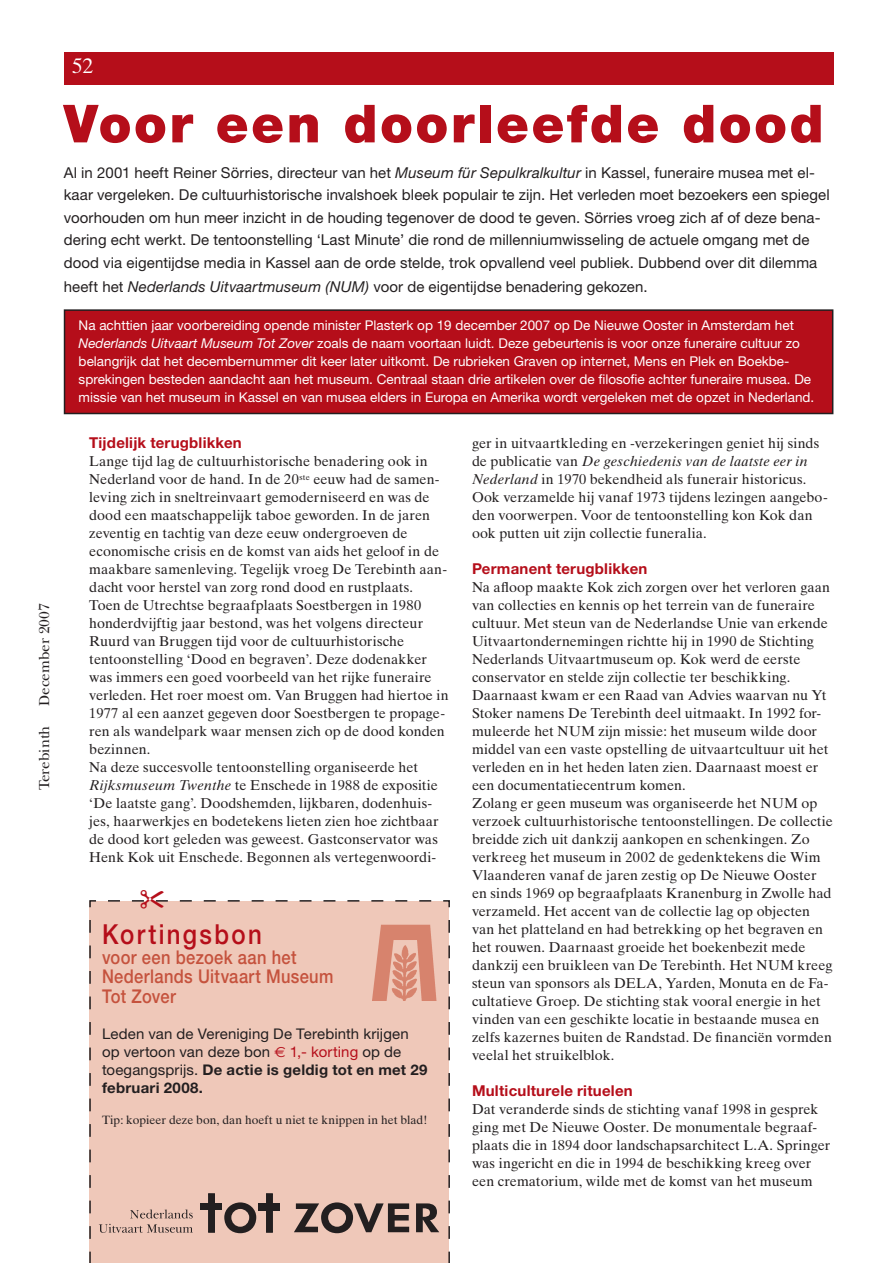
<style>
.page{position:relative;width:893px;height:1263px;background:#fff}
.page>*{position:absolute;margin:0;border:0;box-sizing:border-box;transform-origin:0 0}
.t1{font:900 52.5px "Helvetica Neue";letter-spacing:.045em;color:#b50e1a}
.t2{font:500 27.6px "Helvetica Neue";letter-spacing:.1em;color:#b50e1a;scale:.87 1}
.t3{font:21px "Times Ten LT";color:#fff}
.t4{font:500 18.9px/19.8px "Helvetica Neue";letter-spacing:.02em;color:#c5523d;scale:.87 1}
.t5{font:15px/22.5px "Helvetica Neue";letter-spacing:.005em;color:#231f20}
.t6{font:700 15px "Helvetica Neue";letter-spacing:.015em;color:#b50e1a}
.t7{font:15px "New Baskerville";color:#231f20}
.t8{font:14.7px/18px "Helvetica Neue";letter-spacing:.005em;color:#231f20}
.t9{font:14.25px/18px "Times Ten LT";color:#231f20}
.t10{font:13.5px/18px "Helvetica Neue";color:#fff}
.t11{font:12px "Times Ten LT";letter-spacing:.005em;color:#231f20}
.s1{font-style:italic}
.s2{font-family:"Euro Sans";color:#b50e1a}
.s3{color:#b50e1a}
.s4{font-weight:700}
</style>
<div class="page">
<div style="left:64px;top:52px;width:769px;height:33px;background:#b50e1a"></div>
<div style="left:65px;top:310px;width:768px;height:103px;background:#b50e1a"></div>
<div style="left:64px;top:309px;width:769px;height:105px;border:2px solid #231f20"></div>
<div style="left:89px;top:900px;width:361px;height:363px;background:#efc8b9"></div>
<svg style="left:224px;top:1202px;width:32px;height:31px"></svg>
<svg style="left:294px;top:1202px;width:115px;height:31px;background:#8d766f"></svg>
<svg style="left:416px;top:1203px;width:23px;height:29px"></svg>
<svg style="left:130px;top:1209px;width:63px;height:9px"></svg>
<svg style="left:99px;top:1224px;width:94px;height:9px"></svg>
<div style="left:209px;top:1194px;width:5px;height:38px;background:#231f20"></div>
<div style="left:208px;top:1193px;width:7px;height:39px;border:1px solid #231f20"></div>
<div style="left:200px;top:1203px;width:22px;height:6px;background:#231f20"></div>
<div style="left:266px;top:1194px;width:6px;height:38px;background:#231f20"></div>
<div style="left:266px;top:1193px;width:7px;height:39px;border:1px solid #231f20"></div>
<div style="left:258px;top:1203px;width:22px;height:8px;background:#231f20"></div>
<img style="left:365px;top:919px;width:80px;height:82px">
<svg style="left:102px;top:900px;width:329px;height:8px;background:#dcbbaf"></svg>
<h3 class="t3" style="left:72px;top:53px;width:22px">52</h3>
<h1 class="t1" style="left:64px;top:92px;width:761px">Voor een doorleefde dood</h1>
<p class="t5" style="left:64px;top:161px;width:767px">Al in 2001 heeft Reiner Sörries, directeur van het <span class="s1">Museum für Sepulkralkultur</span> in Kassel, funeraire musea met el&shy;kaar vergeleken. De cultuurhistorische invalshoek bleek populair te zijn. Het verleden moet bezoekers een spiegel voorhouden om hun meer inzicht in de houding tegenover de dood te geven. Sörries vroeg zich af of deze bena&shy;dering echt werkt. De tentoonstelling ‘Last Minute’ die rond de millenniumwisseling de actuele omgang met de dood via eigentijdse media in Kassel aan de orde stelde, trok opvallend veel publiek. Dubbend over dit dilemma</p>
<p class="t5" style="left:64px;top:275px;width:585px">heeft het <span class="s1">Nederlands Uitvaartmuseum (NUM)</span> voor de eigentijdse benadering gekozen.</p>
<p class="t10" style="left:79px;top:316px;width:737px">Na achttien jaar voorbereiding opende minister Plasterk op 19 december 2007 op De Nieuwe Ooster in Amsterdam het <span class="s1">Nederlands Uitvaart Museum Tot Zover</span> zoals de naam voortaan luidt. Deze gebeurtenis is voor onze funeraire cultuur zo belangrijk dat het decembernummer dit keer later uitkomt. De rubrieken Graven op internet, Mens en Plek en Boekbe&shy;sprekingen besteden aandacht aan het museum. Centraal staan drie artikelen over de filosofie achter funeraire musea. De missie van het museum in Kassel en van musea elders in Europa en Amerika wordt vergeleken met de opzet in Nederland.</p>
<p class="t7" style="left:36px;top:706px;width:104px;rotate:-90deg">December 2007</p>
<p class="t7" style="left:36px;top:790px;width:66px;rotate:-90deg">Terebinth</p>
<p class="t6" style="left:89px;top:434px;width:154px">Tijdelijk terugblikken</p>
<p class="t9" style="left:89px;top:452px;width:361px">Lange tijd lag de cultuurhistorische benadering ook in Nederland voor de hand. In de 20<sup>ste</sup> eeuw had de samen&shy;leving zich in sneltreinvaart gemoderniseerd en was de dood een maatschappelijk taboe geworden. In de jaren zeventig en tachtig van deze eeuw ondergroeven de economische crisis en de komst van aids het geloof in de maakbare samenleving. Tegelijk vroeg De Terebinth aan&shy;dacht voor herstel van zorg rond dood en rustplaats.<br>Toen de Utrechtse begraafplaats Soestbergen in 1980 honderdvijftig jaar bestond, was het volgens directeur Ruurd van Bruggen tijd voor de cultuurhistorische tentoonstelling ‘Dood en begraven’. Deze dodenakker was immers een goed voorbeeld van het rijke funeraire verleden. Het roer moest om. Van Bruggen had hiertoe in 1977 al een aanzet gegeven door Soestbergen te propage&shy;ren als wandelpark waar mensen zich op de dood konden bezinnen.<br>Na deze succesvolle tentoonstelling organiseerde het <span class="s1">Rijksmuseum Twenthe</span> te Enschede in 1988 de expositie ‘De laatste gang’. Doodshemden, lijkbaren, dodenhuis&shy;jes, haarwerkjes en bodetekens lieten zien hoe zichtbaar de dood kort geleden was geweest. Gastconservator was Henk Kok uit Enschede. Begonnen als vertegenwoordi-</p>
<h2 class="t2" style="left:102px;top:917px;width:185px">Kortingsbon</h2>
<h3 class="t4" style="left:102px;top:947px;width:267px">voor een bezoek aan het<br>Nederlands Uitvaart Museum<br>Tot Zover</h3>
<p class="t8" style="left:102px;top:1025px;width:327px">Leden van de Vereniging De Terebinth krijgen op vertoon van deze bon <span class="s2">€</span> <span class="s3">1,- korting</span> op de toegangsprijs. <span class="s4">De actie is geldig tot en met 29 februari 2008.</span></p>
<p class="t11" style="left:102px;top:1113px;width:327px">Tip: kopieer deze bon, dan hoeft u niet te knippen in het blad!</p>
<p class="t9" style="left:472px;top:434px;width:357px">ger in uitvaartkleding en -verzekeringen geniet hij sinds de publicatie van <span class="s1">De geschiedenis van de laatste eer in Nederland</span> in 1970 bekendheid als funerair historicus.<br>Ook verzamelde hij vanaf 1973 tijdens lezingen aangebo&shy;den voorwerpen. Voor de tentoonstelling kon Kok dan ook putten uit zijn collectie funeralia.</p>
<p class="t6" style="left:472px;top:560px;width:177px">Permanent terugblikken</p>
<p class="t9" style="left:472px;top:578px;width:362px">Na afloop maakte Kok zich zorgen over het verloren gaan van collecties en kennis op het terrein van de funeraire cultuur. Met steun van de Nederlandse Unie van erkende Uitvaartondernemingen richtte hij in 1990 de Stichting Nederlands Uitvaartmuseum op. Kok werd de eerste conservator en stelde zijn collectie ter beschikking.<br>Daarnaast kwam er een Raad van Advies waarvan nu Yt Stoker namens De Terebinth deel uitmaakt. In 1992 for&shy;muleerde het NUM zijn missie: het museum wilde door middel van een vaste opstelling de uitvaartcultuur uit het verleden en in het heden laten zien. Daarnaast moest er een documentatiecentrum komen.<br>Zolang er geen museum was organiseerde het NUM op verzoek cultuurhistorische tentoonstellingen. De collectie breidde zich uit dankzij aankopen en schenkingen. Zo verkreeg het museum in 2002 de gedenktekens die Wim Vlaanderen vanaf de jaren zestig op De Nieuwe Ooster en sinds 1969 op begraafplaats Kranenburg in Zwolle had verzameld. Het accent van de collectie lag op objecten van het platteland en had betrekking op het begraven en het rouwen. Daarnaast groeide het boekenbezit mede dankzij een bruikleen van De Terebinth. Het NUM kreeg steun van sponsors als DELA, Yarden, Monuta en de Fa&shy;cultatieve Groep. De stichting stak vooral energie in het vinden van een geschikte locatie in bestaande musea en zelfs kazernes buiten de Randstad. De financiën vormden veelal het struikelblok.</p>
<p class="t6" style="left:472px;top:1082px;width:162px">Multiculturele rituelen</p>
<p class="t9" style="left:472px;top:1100px;width:360px">Dat veranderde sinds de stichting vanaf 1998 in gesprek ging met De Nieuwe Ooster. De monumentale begraaf&shy;plaats die in 1894 door landschapsarchitect L.A. Springer was ingericht en die in 1994 de beschikking kreeg over een crematorium, wilde met de komst van het museum</p>
</div>
